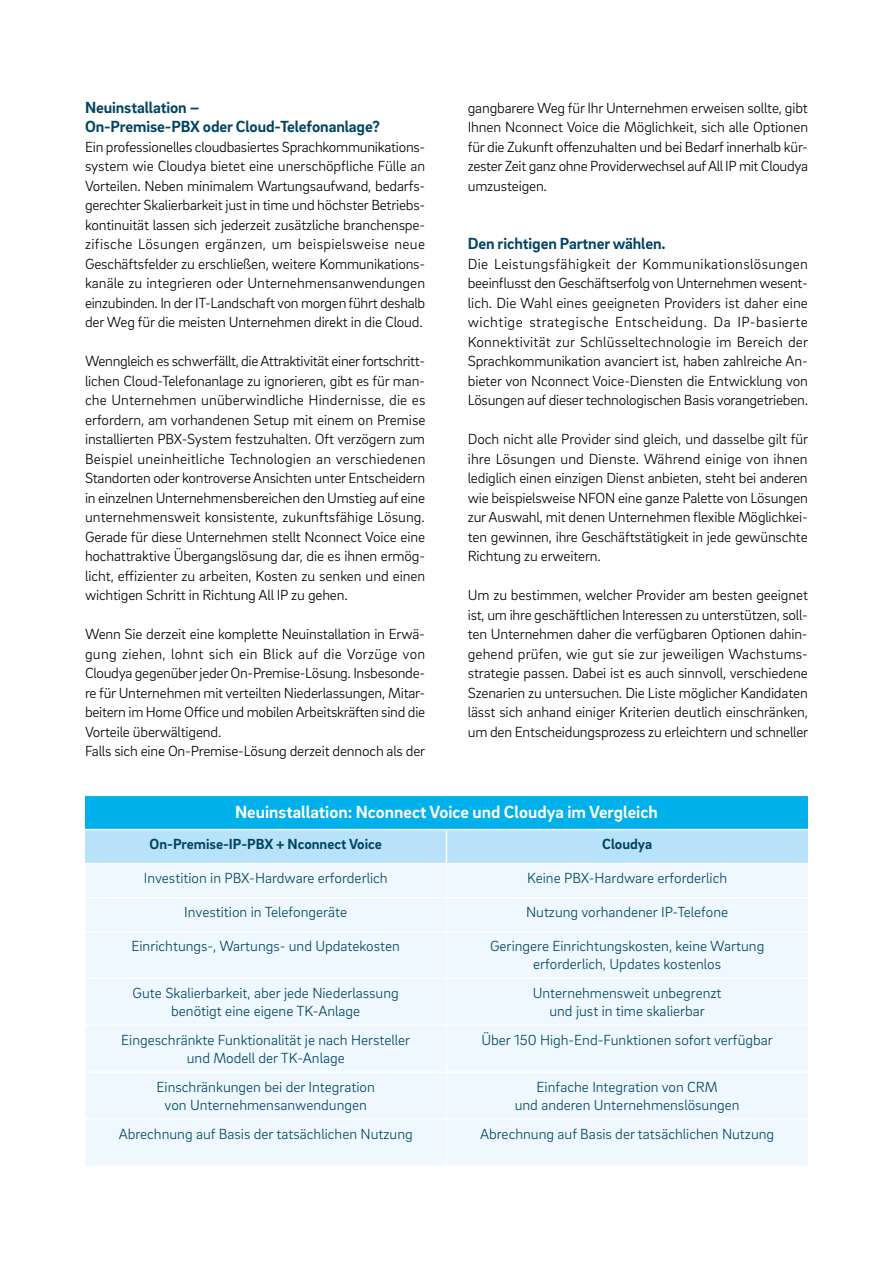
<style>
.page{position:relative;width:893px;height:1263px;background:#fff}
.page>*{position:absolute;margin:0;border:0;box-sizing:border-box;transform-origin:0 0}
.t1{font:700 18px "Brix Sans";color:#fff}
.t2{font:700 16.5px/19.5px "Brix Sans";letter-spacing:-.005em;color:#004462}
.t3{font:300 15px/19.5px "Brix Sans";letter-spacing:-.01em;color:#000;text-align:justify}
.t4{font:300 15px/18px "Brix Sans";color:#004462;text-align:center}
.t5{font:700 15px "Brix Sans";color:#004462}
</style>
<div class="page">
<div style="left:85px;top:795px;width:723px;height:34px;background:#00b0eb"></div>
<div style="left:85px;top:830px;width:723px;height:33px;background:#b7e2fa"></div>
<div style="left:85px;top:864px;width:723px;height:301px;background:#eef8fe"></div>
<hr style="left:85px;top:795px;width:361px;height:1px;background:#fff">
<hr style="left:446px;top:795px;width:362px;height:1px;background:#fff">
<hr style="left:446px;top:830px;width:1px;height:33px;background:#fff">
<hr style="left:446px;top:864px;width:1px;height:33px;background:#fff">
<hr style="left:85px;top:897px;width:361px;height:1px;background:#fff">
<hr style="left:446px;top:897px;width:362px;height:1px;background:#fff">
<hr style="left:446px;top:898px;width:1px;height:33px;background:#fff">
<hr style="left:85px;top:931px;width:361px;height:1px;background:#fff">
<hr style="left:446px;top:931px;width:362px;height:1px;background:#fff">
<hr style="left:446px;top:932px;width:1px;height:46px;background:#fff">
<hr style="left:85px;top:978px;width:361px;height:1px;background:#fff">
<hr style="left:446px;top:978px;width:362px;height:1px;background:#fff">
<hr style="left:446px;top:979px;width:1px;height:45px;background:#fff">
<hr style="left:85px;top:1024px;width:361px;height:2px;background:#fff">
<hr style="left:446px;top:1024px;width:362px;height:2px;background:#fff">
<hr style="left:446px;top:1026px;width:1px;height:45px;background:#fff">
<hr style="left:85px;top:1071px;width:361px;height:2px;background:#fff">
<hr style="left:446px;top:1071px;width:362px;height:2px;background:#fff">
<hr style="left:446px;top:1073px;width:1px;height:45px;background:#fff">
<hr style="left:85px;top:1118px;width:361px;height:1px;background:#fff">
<hr style="left:446px;top:1118px;width:362px;height:1px;background:#fff">
<hr style="left:446px;top:1119px;width:1px;height:46px;background:#fff">
<p class="t2" style="left:85px;top:96px;width:296px">Neuinstallation –<br>On-Premise-PBX oder Cloud-Telefonanlage?</p>
<p class="t3" style="left:85px;top:136px;width:342px">Ein professionelles cloudbasiertes Sprachkommunikations&shy;system wie Cloudya bietet eine unerschöpfliche Fülle an Vorteilen. Neben minimalem Wartungsaufwand, bedarfs&shy;gerechter Skalierbarkeit just in time und höchster Betriebs&shy;kontinuität lassen sich jederzeit zusätzliche branchenspe&shy;zifische Lösungen ergänzen, um beispielsweise neue Geschäftsfelder zu erschließen, weitere Kommunikations&shy;kanäle zu integrieren oder Unternehmensanwendungen einzubinden. In der IT-Landschaft von morgen führt deshalb der Weg für die meisten Unternehmen direkt in die Cloud.</p>
<p class="t3" style="left:85px;top:351px;width:342px">Wenngleich es schwerfällt, die Attraktivität einer fortschritt&shy;lichen Cloud-Telefonanlage zu ignorieren, gibt es für man&shy;che Unternehmen unüberwindliche Hindernisse, die es erfordern, am vorhandenen Setup mit einem on Premise installierten PBX-System festzuhalten. Oft verzögern zum Beispiel uneinheitliche Technologien an verschiedenen Standorten oder kontroverse Ansichten unter Entscheidern in einzelnen Unternehmensbereichen den Umstieg auf eine unternehmensweit konsistente, zukunftsfähige Lösung.<br>Gerade für diese Unternehmen stellt Nconnect Voice eine hochattraktive Übergangslösung dar, die es ihnen ermög&shy;licht, effizienter zu arbeiten, Kosten zu senken und einen wichtigen Schritt in Richtung All IP zu gehen.</p>
<p class="t3" style="left:85px;top:624px;width:342px;text-align:left">Wenn Sie derzeit eine komplette Neuinstallation in Erwä&shy;gung ziehen, lohnt sich ein Blick auf die Vorzüge von Cloudya gegenüber jeder On-Premise-Lösung. Insbesonde&shy;re für Unternehmen mit verteilten Niederlassungen, Mitar&shy;beitern im Home Office und mobilen Arbeitskräften sind die Vorteile überwältigend.<br>Falls sich eine On-Premise-Lösung derzeit dennoch als der</p>
<p class="t3" style="left:468px;top:97px;width:342px">gangbarere Weg für Ihr Unternehmen erweisen sollte, gibt Ihnen Nconnect Voice die Möglichkeit, sich alle Optionen für die Zukunft offenzuhalten und bei Bedarf innerhalb kür&shy;zester Zeit ganz ohne Providerwechsel auf All IP mit Cloudya umzusteigen.</p>
<p class="t2" style="left:468px;top:233px;width:199px">Den richtigen Partner wählen.</p>
<p class="t3" style="left:468px;top:253px;width:342px">Die Leistungsfähigkeit der Kommunikationslösungen beeinflusst den Geschäftserfolg von Unternehmen wesent&shy;lich. Die Wahl eines geeigneten Providers ist daher eine wichtige strategische Entscheidung. Da IP-basierte Konnektivität zur Schlüsseltechnologie im Bereich der Sprachkommunikation avanciert ist, haben zahlreiche An&shy;bieter von Nconnect Voice-Diensten die Entwicklung von Lösungen auf dieser technologischen Basis vorangetrieben.</p>
<p class="t3" style="left:468px;top:429px;width:342px">Doch nicht alle Provider sind gleich, und dasselbe gilt für ihre Lösungen und Dienste. Während einige von ihnen lediglich einen einzigen Dienst anbieten, steht bei anderen wie beispielsweise NFON eine ganze Palette von Lösungen zur Auswahl, mit denen Unternehmen flexible Möglichkei&shy;ten gewinnen, ihre Geschäftstätigkeit in jede gewünschte Richtung zu erweitern.</p>
<p class="t3" style="left:468px;top:585px;width:342px;text-align:left">Um zu bestimmen, welcher Provider am besten geeignet ist, um ihre geschäftlichen Interessen zu unterstützen, soll&shy;ten Unternehmen daher die verfügbaren Optionen dahin&shy;gehend prüfen, wie gut sie zur jeweiligen Wachstums&shy;strategie passen. Dabei ist es auch sinnvoll, verschiedene Szenarien zu untersuchen. Die Liste möglicher Kandidaten lässt sich anhand einiger Kriterien deutlich einschränken, um den Entscheidungsprozess zu erleichtern und schneller</p>
<p class="t1" style="left:235px;top:800px;width:424px">Neuinstallation: Nconnect Voice und Cloudya im Vergleich</p>
<p class="t5" style="left:150px;top:834px;width:234px">On-Premise-IP-PBX + Nconnect Voice</p>
<p class="t5" style="left:602px;top:834px;width:51px">Cloudya</p>
<p class="t4" style="left:144px;top:869px;width:245px">Investition in PBX-Hardware erforderlich</p>
<p class="t4" style="left:527px;top:869px;width:202px">Keine PBX-Hardware erforderlich</p>
<p class="t4" style="left:184px;top:903px;width:164px">Investition in Telefongeräte</p>
<p class="t4" style="left:526px;top:903px;width:204px">Nutzung vorhandener IP-Telefone</p>
<p class="t4" style="left:131px;top:937px;width:270px">Einrichtungs-, Wartungs- und Updatekosten</p>
<p class="t4" style="left:490px;top:937px;width:276px">Geringere Einrichtungskosten, keine Wartung erforderlich, Updates kostenlos</p>
<p class="t4" style="left:133px;top:984px;width:268px">Gute Skalierbarkeit, aber jede Niederlassung benötigt eine eigene TK-Anlage</p>
<p class="t4" style="left:533px;top:984px;width:190px">Unternehmensweit unbegrenzt und just in time skalierbar</p>
<p class="t4" style="left:121px;top:1030px;width:291px">Eingeschränkte Funktionalität je nach Hersteller und Modell der TK-Anlage</p>
<p class="t4" style="left:481px;top:1030px;width:293px">Über 150 High-End-Funktionen sofort verfügbar</p>
<p class="t4" style="left:157px;top:1077px;width:220px">Einschränkungen bei der Integration von Unternehmensanwendungen</p>
<p class="t4" style="left:515px;top:1077px;width:227px">Einfache Integration von CRM<br>und anderen Unternehmenslösungen</p>
<p class="t4" style="left:119px;top:1124px;width:296px">Abrechnung auf Basis der tatsächlichen Nutzung</p>
<p class="t4" style="left:480px;top:1124px;width:296px">Abrechnung auf Basis der tatsächlichen Nutzung</p>
</div>
